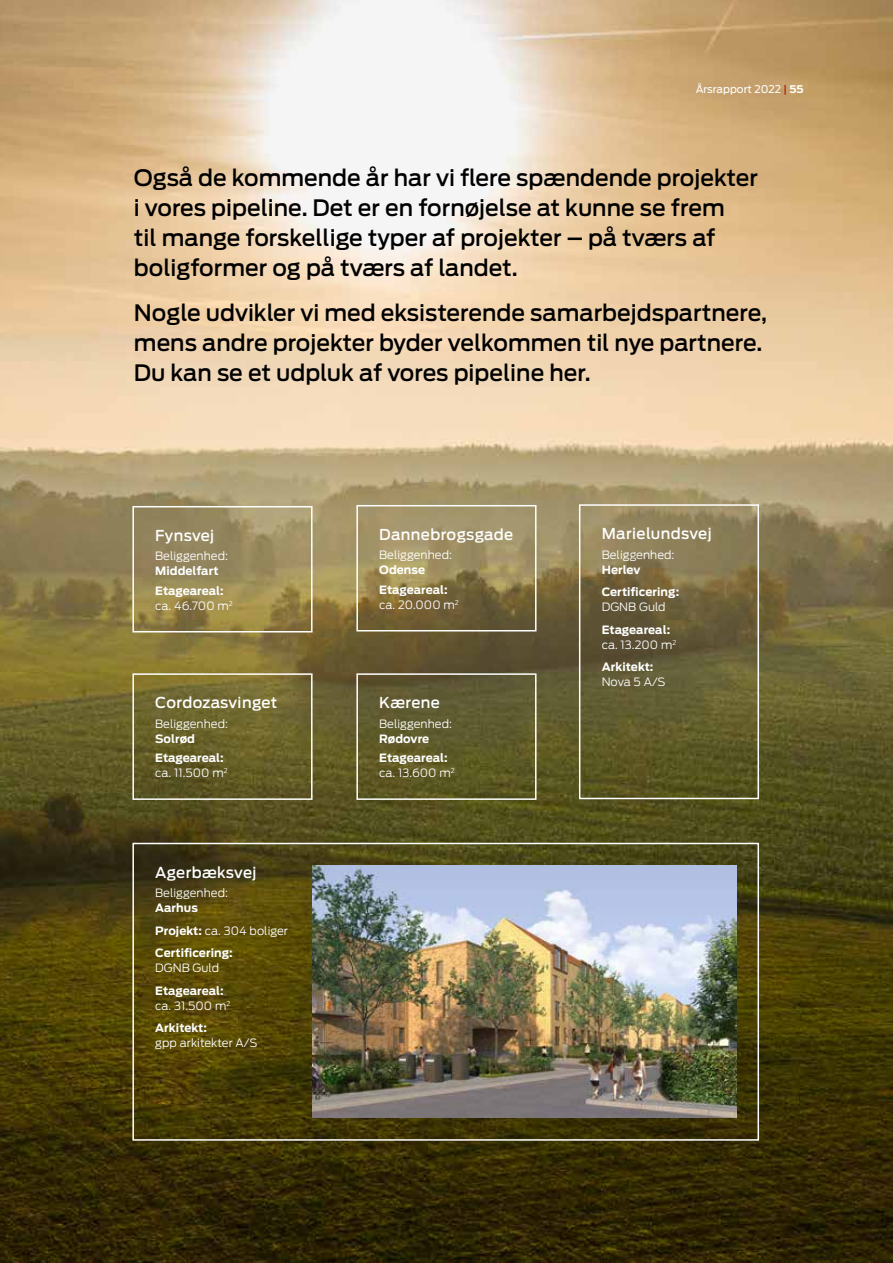
<style>
.page{position:relative;width:893px;height:1263px;background:#fff}
.page>*{position:absolute;margin:0;border:0;box-sizing:border-box;transform-origin:0 0}
.t1{font:500 22.5px/30px "Antenna";color:#000}
.t2{font:500 15px "Antenna";letter-spacing:.025em;color:#fff}
.t3{font:700 11.4px/19.5px "Antenna";letter-spacing:.005em;color:#fff}
.t4{font:300 11.4px "Antenna";letter-spacing:.005em;color:#fff}
.t5{font:10.5px "Antenna";color:#fff}
.s1{color:#ae0e0a}
.s2{font-weight:700}
.s3{font-weight:300}
</style>
<div class="page">
<img style="left:0;top:0;width:893px;height:1263px">
<img style="left:313px;top:865px;width:423px;height:252px">
<div style="left:132px;top:843px;width:627px;height:298px;border:2px solid #fff"></div>
<div style="left:356px;top:505px;width:180px;height:126px;border:2px solid #fff"></div>
<div style="left:132px;top:506px;width:181px;height:126px;border:2px solid #fff"></div>
<div style="left:132px;top:673px;width:181px;height:127px;border:2px solid #fff"></div>
<div style="left:579px;top:504px;width:180px;height:295px;border:2px solid #fff"></div>
<div style="left:356px;top:673px;width:180px;height:127px;border:2px solid #fff"></div>
<p class="t5" style="left:696px;top:82px;width:109px">Årsrapport 2022 <span class="s1">|</span> <span class="s2">55</span></p>
<p class="t1" style="left:134px;top:163px;width:626px">Også de kommende år har vi flere spændende projekter i vores pipeline. Det er en fornøjelse at kunne se frem<br>til mange forskellige typer af projekter – på tværs af boligformer og på tværs af landet.</p>
<p class="t1" style="left:134px;top:298px;width:635px">Nogle udvikler vi med eksisterende samarbejdspartnere, mens andre projekter byder velkommen til nye partnere.<br>Du kan se et udpluk af vores pipeline her.</p>
<p class="t2" style="left:155px;top:525px;width:61px">Fynsvej</p>
<p class="t4" style="left:155px;top:549px;width:74px">Beliggenhed:</p>
<p class="t3" style="left:155px;top:561px;width:70px">Middelfart<br>Etageareal:</p>
<p class="t4" style="left:155px;top:598px;width:79px">ca. 46.700 m<sup>2</sup></p>
<p class="t2" style="left:155px;top:692px;width:123px">Cordozasvinget</p>
<p class="t4" style="left:155px;top:716px;width:74px">Beliggenhed:</p>
<p class="t3" style="left:155px;top:729px;width:70px">Solrød<br>Etageareal:</p>
<p class="t4" style="left:155px;top:765px;width:74px">ca. 11.500 m<sup>2</sup></p>
<p class="t2" style="left:155px;top:862px;width:103px">Agerbæksvej</p>
<p class="t4" style="left:155px;top:885px;width:74px">Beliggenhed:</p>
<p class="t3" style="left:155px;top:897px;width:134px;line-height:22.5px">Aarhus<br>Projekt: <span class="s3">ca. 304 boliger<br></span>Certificering:</p>
<p class="t4" style="left:155px;top:960px;width:65px">DGNB Guld</p>
<p class="t3" style="left:155px;top:983px;width:77px;line-height:15px">Etageareal: <span class="s3">ca. 31.500 m</span><sup>2</sup></p>
<p class="t3" style="left:155px;top:1018px;width:53px">Arkitekt:</p>
<p class="t4" style="left:155px;top:1035px;width:104px">gpp arkitekter A/S</p>
<p class="t2" style="left:379px;top:524px;width:136px">Dannebrogsgade</p>
<p class="t4" style="left:379px;top:548px;width:74px">Beliggenhed:</p>
<p class="t3" style="left:379px;top:560px;width:70px">Odense<br>Etageareal:</p>
<p class="t4" style="left:379px;top:597px;width:81px">ca. 20.000 m<sup>2</sup></p>
<p class="t2" style="left:379px;top:692px;width:62px">Kærene</p>
<p class="t4" style="left:379px;top:716px;width:74px">Beliggenhed:</p>
<p class="t3" style="left:379px;top:729px;width:70px">Rødovre<br>Etageareal:</p>
<p class="t4" style="left:379px;top:765px;width:77px">ca. 13.600 m<sup>2</sup></p>
<p class="t2" style="left:602px;top:523px;width:111px">Marielundsvej</p>
<p class="t4" style="left:602px;top:547px;width:74px">Beliggenhed:</p>
<p class="t3" style="left:602px;top:558px;width:79px;line-height:22.5px">Herlev<br>Certificering:</p>
<p class="t4" style="left:602px;top:599px;width:65px">DGNB Guld</p>
<p class="t3" style="left:602px;top:622px;width:76px;line-height:15px">Etageareal: <span class="s3">ca. 13.200 m</span><sup>2</sup></p>
<p class="t3" style="left:602px;top:657px;width:53px">Arkitekt:</p>
<p class="t4" style="left:602px;top:674px;width:65px">Nova 5 A/S</p>
</div>
